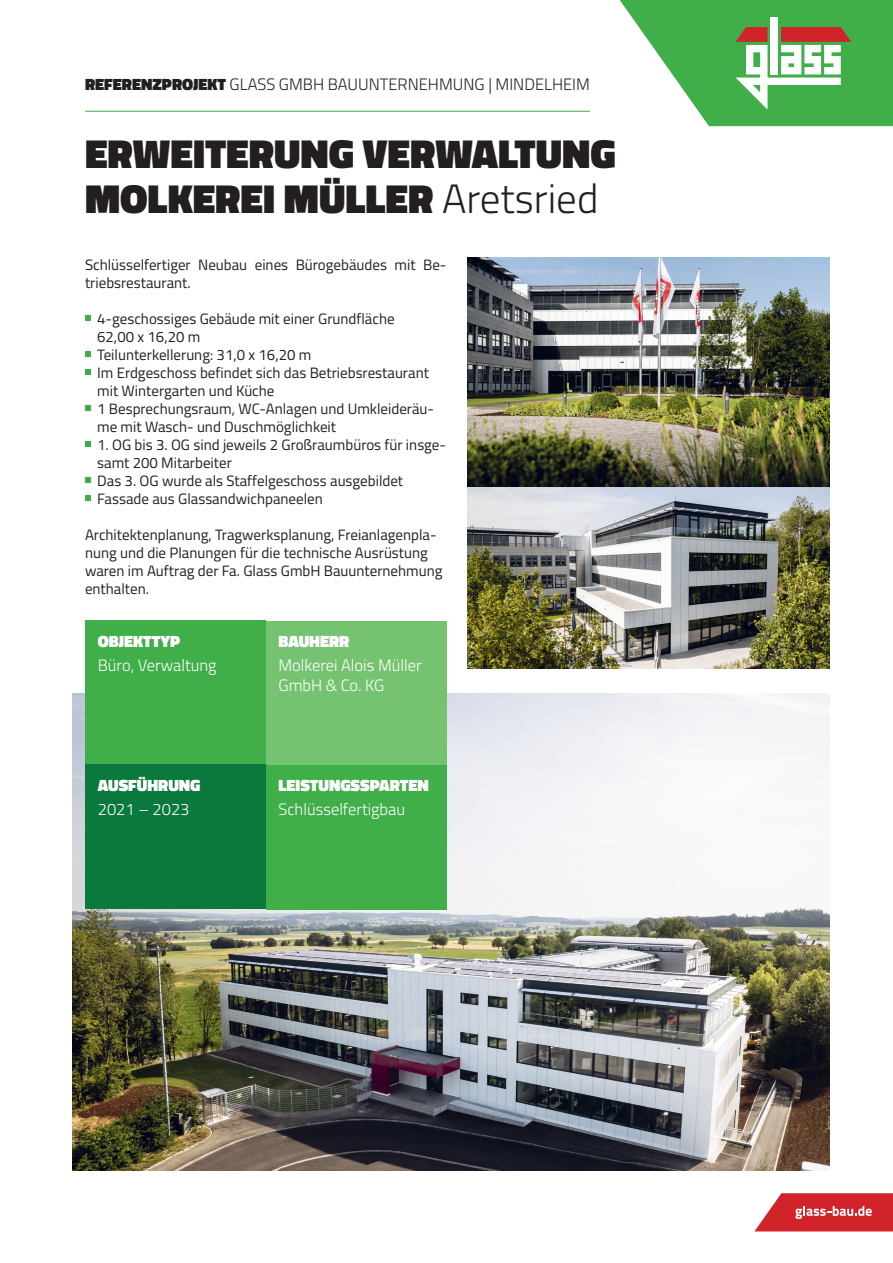
<style>
.page{position:relative;width:893px;height:1263px;background:#fff}
.page>*{position:absolute;margin:0;border:0;box-sizing:border-box;transform-origin:0 0}
.t1{font:900 41.1px/45px "Cairo";color:#231f20}
.t2{font:300 16.5px/19.8px "Cairo";color:#fff}
.t3{font:300 16.5px "Cairo";color:#231f20}
.t4{font:900 16.5px "Cairo";color:#fff}
.t5{font:15px/18px "Cairo";color:#231f20}
.s1{font-weight:900}
.s2{font-weight:300}
</style>
<div class="page">
<svg style="left:754px;top:1193px;width:139px;height:38px;background:#d8484e"></svg>
<svg style="left:620px;top:0;width:273px;height:126px"></svg>
<img style="left:72px;top:693px;width:757px;height:477px">
<svg style="left:85px;top:315px;width:6px;height:6px"></svg>
<svg style="left:85px;top:351px;width:6px;height:6px"></svg>
<svg style="left:85px;top:369px;width:6px;height:6px"></svg>
<svg style="left:85px;top:405px;width:6px;height:6px"></svg>
<svg style="left:85px;top:441px;width:6px;height:6px"></svg>
<svg style="left:85px;top:477px;width:6px;height:6px"></svg>
<svg style="left:85px;top:495px;width:6px;height:6px"></svg>
<img style="left:468px;top:486px;width:361px;height:183px">
<img style="left:468px;top:257px;width:361px;height:229px">
<div style="left:85px;top:621px;width:181px;height:144px;background:#40ae49"></div>
<div style="left:85px;top:765px;width:181px;height:144px;background:#0b793d"></div>
<div style="left:266px;top:621px;width:180px;height:144px;background:#75c370"></div>
<div style="left:266px;top:765px;width:180px;height:144px;background:#40ae49"></div>
<hr style="left:85px;top:111px;width:505px;height:1px;background:#40ae49">
<p class="t3" style="left:85px;top:78px;width:506px"><span class="s1">REFERENZPROJEKT</span> GLASS GMBH BAUUNTERNEHMUNG | MINDELHEIM</p>
<h1 class="t1" style="left:85px;top:132px;width:532px">ERWEITERUNG VERWALTUNG<br>MOLKEREI MÜLLER <span class="s2">Aretsried</span></h1>
<p class="t5" style="left:85px;top:257px;width:363px">Schlüsselfertiger Neubau eines Bürogebäudes mit Be&shy;triebsrestaurant.</p>
<p class="t5" style="left:97px;top:311px;width:338px">4-geschossiges Gebäude mit einer Grundfläche 62,00 x 16,20 m<br>Teilunterkellerung: 31,0 x 16,20 m<br>Im Erdgeschoss befindet sich das Betriebsrestaurant mit Wintergarten und Küche<br>1 Besprechungsraum, WC-Anlagen und Umkleideräu&shy;me mit Wasch- und Duschmöglichkeit</p>
<p class="t5" style="left:97px;top:437px;width:350px">1. OG bis 3. OG sind jeweils 2 Großraumbüros für insge&shy;samt 200 Mitarbeiter<br>Das 3. OG wurde als Staffelgeschoss ausgebildet Fassade aus Glassandwichpaneelen</p>
<p class="t5" style="left:85px;top:527px;width:359px">Architektenplanung, Tragwerksplanung, Freianlagenpla&shy;nung und die Planungen für die technische Ausrüstung waren im Auftrag der Fa. Glass GmbH Bauunternehmung enthalten.</p>
<p class="t4" style="left:98px;top:631px;width:84px">OBJEKTTYP</p>
<p class="t2" style="left:98px;top:657px;width:120px">Büro, Verwaltung</p>
<p class="t4" style="left:98px;top:775px;width:104px">AUSFÜHRUNG</p>
<p class="t2" style="left:98px;top:801px;width:93px">2021 – 2023</p>
<p class="t4" style="left:279px;top:632px;width:72px">BAUHERR</p>
<p class="t2" style="left:279px;top:657px;width:145px">Molkerei Alois Müller<br>GmbH &amp; Co. KG</p>
<p class="t4" style="left:279px;top:776px;width:152px">LEISTUNGSSPARTEN</p>
<p class="t2" style="left:279px;top:801px;width:128px">Schlüsselfertigbau</p>
</div>
